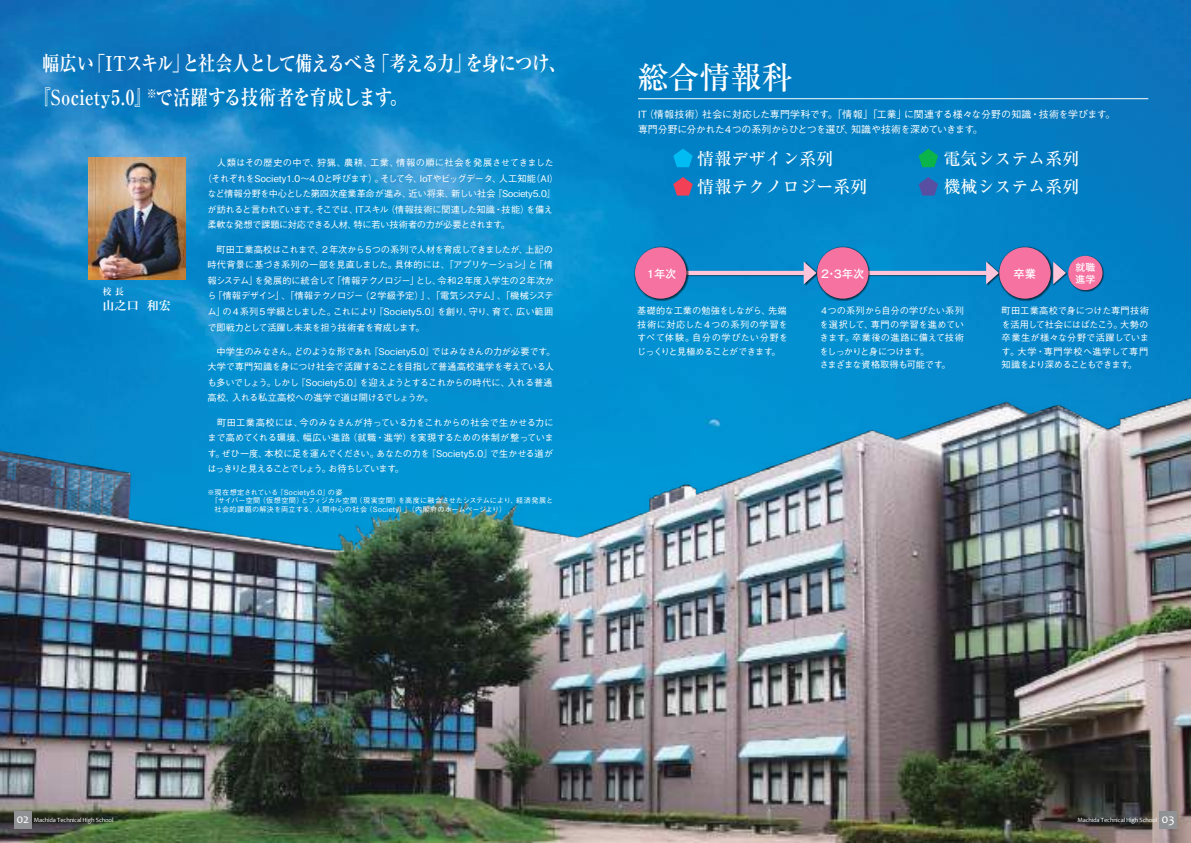
<style>
.page{position:relative;width:1191px;height:843px;background:#fff}
.page>*{position:absolute;margin:0;border:0;box-sizing:border-box;transform-origin:0 0}
.t1{font:500 31.2px "Ryumin Pro";color:#fff}
.t2{font:700 20.6px/34px "Ryumin Pro";letter-spacing:-.025em;color:#fff;scale:.84 1}
.t3{font:500 17px/28.4px "Ryumin Pro";color:#fff}
.t4{font:700 12px "Ryumin Pro";color:#fff}
.t5{font:700 11.3px "Futo Go B101 Pro";letter-spacing:-.02em;color:#fff}
.t6{font:500 9.9px/15.6px "Gothic BBB Pro";letter-spacing:-.02em;color:#fff}
.t7{font:700 9.9px/12.8px "Futo Go B101 Pro";color:#fff}
.t8{font:500 9.2px/15.6px "Gothic BBB Pro";letter-spacing:-.03em;color:#fff}
.t9{font:500 9.2px/13.5px "Gothic BBB Pro";letter-spacing:-.005em;color:#fff}
.t10{font:700 9.2px "Ryumin Pro";color:#fff}
.t11{font:500 7.1px/8.5px "Gothic BBB Pro";letter-spacing:.035em;color:#fff}
.t12{font:6.4px "Candara";letter-spacing:-.02em;color:#fff}
.s1{font-size:12.8px}
</style>
<div class="page">
<img style="left:0;top:0;width:1191px;height:286px">
<img style="left:0;top:286px;width:1191px;height:556px">
<img style="left:689px;top:260px;width:127px;height:27px">
<svg style="left:689px;top:261px;width:127px;height:23px"></svg>
<img style="left:871px;top:260px;width:127px;height:27px">
<svg style="left:871px;top:261px;width:127px;height:23px"></svg>
<img style="left:634px;top:246px;width:55px;height:55px">
<div style="left:635px;top:247px;width:51px;height:51px;background:#f672a1;border-radius:50%"></div>
<img style="left:816px;top:246px;width:55px;height:55px">
<div style="left:817px;top:247px;width:51px;height:51px;background:#f672a1;border-radius:50%"></div>
<img style="left:998px;top:246px;width:55px;height:55px">
<div style="left:999px;top:247px;width:51px;height:51px;background:#f672a1;border-radius:50%"></div>
<img style="left:1067px;top:254px;width:38px;height:38px">
<div style="left:1068px;top:256px;width:34px;height:34px;background:#f672a1;border-radius:50%"></div>
<img style="left:1052px;top:260px;width:16px;height:27px">
<svg style="left:1053px;top:261px;width:13px;height:23px"></svg>
<img style="left:89px;top:158px;width:96px;height:122px">
<hr style="left:638px;top:98px;width:510px;height:1px;background:#fff">
<svg style="left:673px;top:148px;width:20px;height:19px"></svg>
<svg style="left:918px;top:148px;width:20px;height:19px"></svg>
<svg style="left:918px;top:177px;width:20px;height:18px"></svg>
<svg style="left:673px;top:177px;width:20px;height:18px"></svg>
<div style="left:14px;top:811px;width:17px;height:17px;background:#909194"></div>
<div style="left:1160px;top:811px;width:17px;height:17px;background:#909194"></div>
<h2 class="t2" style="left:42px;top:45px;width:624px">幅広い「ITスキル」と社会人として備えるべき「考える力」を身につけ、『Society5.0』<sup>※</sup>で活躍する技術者を育成します。</h2>
<h1 class="t1" style="left:637px;top:53px;width:157px">総合情報科</h1>
<p class="t6" style="left:638px;top:105px;width:479px">IT（情報技術）社会に対応した専門学科です。「情報」「工業」に関連する様々な分野の知識・技術を学びます。専門分野に分かれた４つの系列からひとつを選び、知識や技術を深めていきます。</p>
<p class="t10" style="left:103px;top:284px;width:23px">校 長</p>
<h3 class="t4" style="left:103px;top:296px;width:70px">山之口 和宏</h3>
<p class="t8" style="left:207px;top:153px;width:350px;text-indent:10px">人類はその歴史の中で、狩猟、農耕、工業、情報の順に社会を発展させてきました(それぞれをSociety1.0～4.0と呼びます）。そして今、IoTやビッグデータ、人工知能(AI)など情報分野を中心とした第四次産業革命が進み、近い将来、新しい社会『Society5.0』が訪れると言われています。そこでは、ITスキル（情報技術に関連した知識・技能）を備え柔軟な発想で課題に対応できる人材、特に若い技術者の力が必要とされます。</p>
<p class="t8" style="left:207px;top:240px;width:348px">　町田工業高校はこれまで、２年次から５つの系列で人材を育成してきましたが、上記の時代背景に基づき系列の一部を見直しました。具体的には、「アプリケーション」と「情報システム」を発展的に統合して「情報テクノロジー」とし、令和２年度入学生の２年次から「情報デザイン」、「情報テクノロジー（２学級予定）」、「電気システム」、「機械システム」の４系列５学級としました。これにより『Society5.0』を創り、守り、育て、広い範囲で即戦力として活躍し未来を担う技術者を育成します。</p>
<p class="t8" style="left:207px;top:342px;width:350px">　中学生のみなさん。どのような形であれ『Society5.0』ではみなさんの力が必要です。大学で専門知識を身につけ社会で活躍することを目指して普通高校進学を考えている人も多いでしょう。しかし『Society5.0』を迎えようとするこれからの時代に、入れる普通高校、入れる私立高校への進学で道は開けるでしょうか。</p>
<p class="t8" style="left:207px;top:413px;width:348px;text-align:justify">　町田工業高校には、今のみなさんが持っている力をこれからの社会で生かせる力にまで高めてくれる環境、幅広い進路（就職・進学）を実現するための体制が整っています。ぜひ一度、本校に足を運んでください。あなたの力を『Society5.0』で生かせる道がはっきりと見えることでしょう。お待ちしています。</p>
<p class="t11" style="left:214px;top:486px;width:340px;text-indent:-7px">※現在想定されている『Society5.0』の姿<br>｢サイバー空間（仮想空間）とフィジカル空間（現実空間）を高度に融合させたシステムにより、経済発展と社会的課題の解決を両立する、人間中心の社会（Society）」（内閣府のホームページより）</p>
<h3 class="t3" style="left:697px;top:143px;width:172px">情報デザイン系列<br>情報テクノロジー系列</h3>
<h3 class="t3" style="left:943px;top:143px;width:138px">電気システム系列機械システム系列</h3>
<p class="t5" style="left:645px;top:264px;width:33px">１年次</p>
<p class="t9" style="left:637px;top:302px;width:152px">基礎的な工業の勉強をしながら、先端技術に対応した４つの系列の学習をすべて体験。自分の学びたい分野をじっくりと見極めることができます。</p>
<p class="t5" style="left:819px;top:264px;width:47px">２・３年次</p>
<p class="t8" style="left:819px;top:302px;width:146px;line-height:13.5px">４つの系列から自分の学びたい系列を選択して、専門の学習を進めていきます。卒業後の進路に備えて技術をしっかりと身につけます。<br>さまざまな資格取得も可能です。</p>
<p class="t5" style="left:1013px;top:264px;width:24px">卒業</p>
<p class="t7" style="left:1075px;top:259px;width:21px">就職進学</p>
<p class="t8" style="left:1001px;top:302px;width:149px;line-height:13.5px;text-align:justify">町田工業高校で身につけた専門技術を活用して社会にはばたこう。大勢の卒業生が様々な分野で活躍しています。大学・専門学校へ進学して専門知識をより深めることもできます。</p>
<p class="t12" style="left:16px;top:816px;width:99px"><span class="s1">02</span> Machida Technical High School</p>
<p class="t12" style="left:1077px;top:816px;width:99px">Machida Technical High School <span class="s1">03</span></p>
</div>
